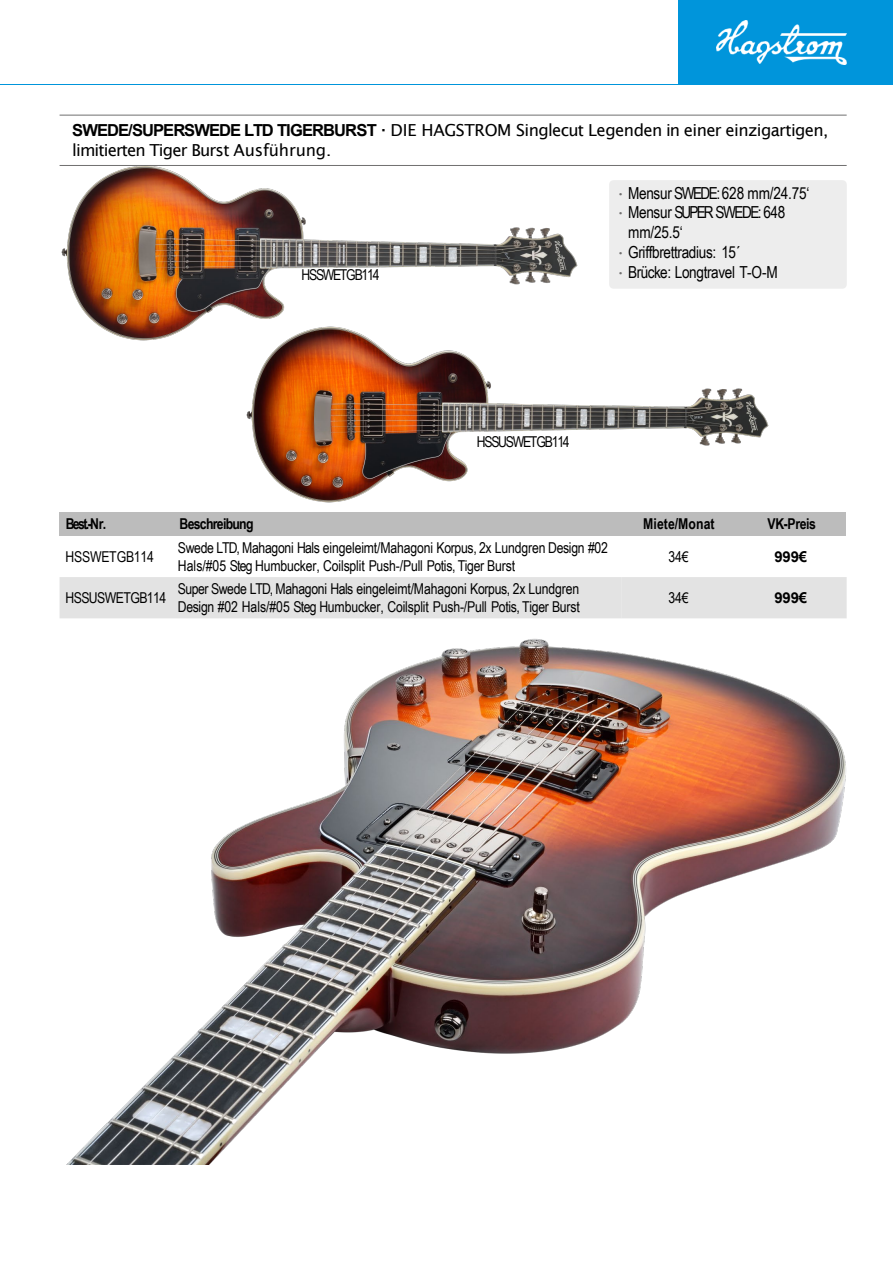
<style>
.page{position:relative;width:893px;height:1264px;background:#fff}
.page>*{position:absolute;margin:0;border:0;box-sizing:border-box;transform-origin:0 0}
.t1{font:16.5px/20px "Lucida Sans";letter-spacing:-.035em;color:#000}
.t2{font:16.5px "Arial Narrow";letter-spacing:-.02em;color:#000}
.t3{font:16.5px "Arial Narrow";letter-spacing:-.055em;color:#000}
.t4{font:15px/18px "Arial Narrow";letter-spacing:-.015em;color:#000}
.t5{font:700 15px "Arial Narrow";letter-spacing:-.035em;color:#000}
.t6{font:15px "Arial Narrow";letter-spacing:-.085em;color:#000}
.t7{font:15px "Arial Narrow";letter-spacing:-.04em;color:#000}
.t8{font:700 15px "Arial Narrow";letter-spacing:.005em;color:#000}
.t9{font:700 15px "Arial";letter-spacing:-.015em;color:#000}
.s1{font-family:"Arial";font-weight:700}
.s2{font-family:"Lucida Sans";color:#706f6f}
</style>
<div class="page">
<div style="left:678px;top:0;width:214px;height:84px;background:#0095db"></div>
<hr style="left:0;top:84px;width:892px;height:1px;background:#0095db">
<img style="left:716px;top:20px;width:130px;height:45px">
<hr style="left:60px;top:115px;width:786px;height:1px;background:#706f6f">
<hr style="left:60px;top:165px;width:786px;height:1px;background:#706f6f">
<div style="left:609px;top:180px;width:237px;height:108px;background:#ededed"></div>
<div style="left:60px;top:577px;width:786px;height:41px;background:#e3e3e3"></div>
<div style="left:60px;top:512px;width:108px;height:23px;background:#bcbcbc"></div>
<div style="left:168px;top:512px;width:463px;height:23px;background:#bcbcbc"></div>
<div style="left:631px;top:512px;width:107px;height:23px;background:#bcbcbc"></div>
<div style="left:738px;top:512px;width:108px;height:23px;background:#bcbcbc"></div>
<img style="left:61px;top:166px;width:516px;height:175px">
<img style="left:246px;top:326px;width:522px;height:176px">
<img style="left:68px;top:639px;width:778px;height:524px">
<p class="t1" style="left:72px;top:120px;width:757px"><span class="s1">SWEDE/SUPERSWEDE LTD TIGERBURST ·</span> DIE HAGSTROM Singlecut Legenden in einer einzigartigen, limitierten Tiger Burst Ausführung.</p>
<p class="t6" style="left:301px;top:263px;width:79px">HSSWETGB114</p>
<p class="t2" style="left:615px;top:181px;width:196px"><span class="s2">•</span>Mensur SWEDE:628 mm/24.75‘</p>
<p class="t3" style="left:615px;top:200px;width:171px"><span class="s2">•</span> Mensur SUPERSWEDE:648</p>
<p class="t2" style="left:628px;top:220px;width:56px">mm/25.5‘</p>
<p class="t2" style="left:615px;top:240px;width:126px"><span class="s2">•</span> Griffbrettradius: 15´</p>
<p class="t2" style="left:615px;top:260px;width:164px"><span class="s2">•</span> Brücke: Longtravel T-O-M</p>
<p class="t6" style="left:477px;top:430px;width:94px">HSSUSWETGB114</p>
<p class="t5" style="left:66px;top:512px;width:42px">Best.-Nr.</p>
<p class="t5" style="left:179px;top:512px;width:75px">Beschreibung</p>
<p class="t8" style="left:643px;top:512px;width:73px">Miete/Monat</p>
<p class="t5" style="left:767px;top:512px;width:50px">VK-Preis</p>
<p class="t4" style="left:65px;top:546px;width:90px">HSSWETGB114</p>
<p class="t4" style="left:178px;top:537px;width:431px">Swede LTD, Mahagoni Hals eingeleimt/Mahagoni Korpus, 2x Lundgren Design #02<br>Hals/#05 Steg Humbucker, Coilsplit Push-/Pull Potis, Tiger Burst</p>
<p class="t4" style="left:668px;top:546px;width:22px">34€</p>
<p class="t9" style="left:774px;top:545px;width:34px">999€</p>
<p class="t7" style="left:65px;top:586px;width:102px">HSSUSWETGB114</p>
<p class="t4" style="left:178px;top:579px;width:403px">Super Swede LTD, Mahagoni Hals eingeleimt/Mahagoni Korpus, 2x Lundgren<br>Design #02 Hals/#05 Steg Humbucker, Coilsplit Push-/Pull Potis, Tiger Burst</p>
<p class="t4" style="left:668px;top:588px;width:22px">34€</p>
<p class="t9" style="left:774px;top:587px;width:34px">999€</p>
</div>
